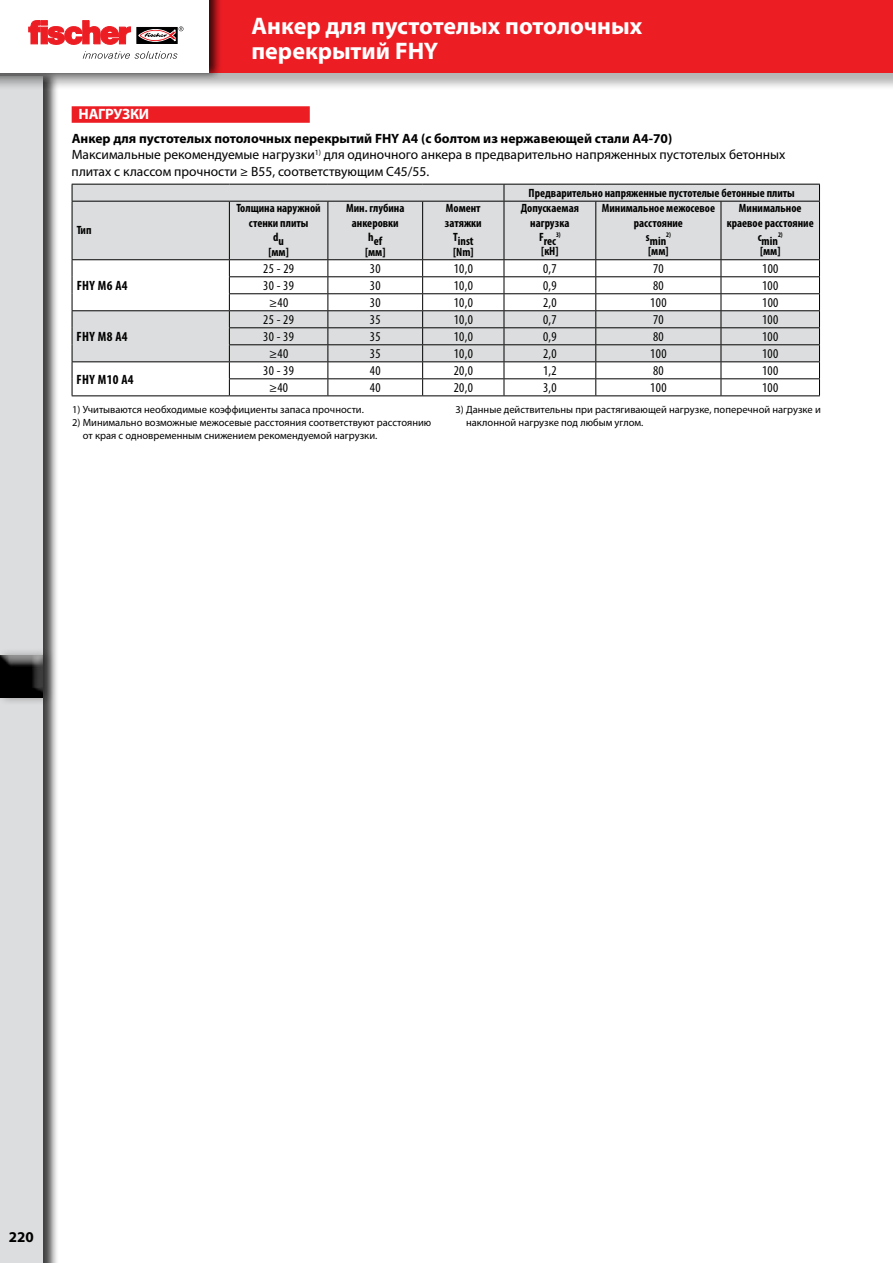
<style>
.page{position:relative;width:893px;height:1263px;background:#fff}
.page>*{position:absolute;margin:0;border:0;box-sizing:border-box;transform-origin:0 0}
.t1{font:700 24px/25.5px "Myriad Pro";color:#fff}
.t2{font:700 15px "Myriad Pro";letter-spacing:-.02em;color:#fff}
.t3{font:700 15px "Myriad Pro";color:#000}
.t4{font:13.5px/16.2px "Myriad Pro";color:#000}
.t5{font:condensed 13.5px "Myriad Pro";letter-spacing:.025em;color:#000}
.t6{font:700 condensed 13.5px "Myriad Pro";letter-spacing:.025em;color:#000}
.t7{font:700 condensed 12px/14.4px "Myriad Pro";color:#000;text-align:center}
.t8{font:10.5px/12.6px "Myriad Pro";color:#000}
.t9{font:700 condensed 6.9px "Myriad Pro";color:#000}
.s1{font-weight:700}
</style>
<div class="page">
<div style="left:0;top:68px;width:59px;height:1195px;background:#000;opacity:.75"></div>
<div style="left:0;top:76px;width:43px;height:1187px;background:#dcddde"></div>
<div style="left:0;top:0;width:893px;height:91px;background:#000;opacity:.29"></div>
<div style="left:0;top:0;width:893px;height:72px;background:#ed1d24"></div>
<div style="left:0;top:0;width:223px;height:81px;background:#000;opacity:.75"></div>
<div style="left:0;top:0;width:208px;height:72px;background:#fff"></div>
<svg style="left:136px;top:27px;width:42px;height:17px"></svg>
<svg style="left:29px;top:21px;width:102px;height:24px"></svg>
<svg style="left:139px;top:26px;width:44px;height:15px"></svg>
<svg style="left:83px;top:51px;width:94px;height:8px"></svg>
<div style="left:0;top:647px;width:55px;height:59px;background:#000;opacity:.3"></div>
<div style="left:0;top:655px;width:53px;height:45px;background:#fff;opacity:.75"></div>
<div style="left:0;top:655px;width:49px;height:45px;background:#000;opacity:.75"></div>
<hr style="left:0;top:655px;width:1px;height:43px;background:#000">
<div style="left:73px;top:185px;width:746px;height:74px;background:#dcddde"></div>
<hr style="left:72px;top:184px;width:157px;height:1px;background:#000">
<svg style="left:72px;top:185px;width:1px;height:16px"></svg>
<hr style="left:229px;top:184px;width:99px;height:1px;background:#000">
<hr style="left:328px;top:184px;width:95px;height:1px;background:#000">
<hr style="left:423px;top:184px;width:81px;height:1px;background:#000">
<hr style="left:504px;top:184px;width:92px;height:1px;background:#000">
<svg style="left:504px;top:185px;width:1px;height:16px"></svg>
<hr style="left:596px;top:184px;width:125px;height:1px;background:#000">
<hr style="left:721px;top:184px;width:99px;height:1px;background:#000">
<svg style="left:819px;top:185px;width:1px;height:16px"></svg>
<hr style="left:72px;top:201px;width:157px;height:1px;background:#000">
<hr style="left:72px;top:202px;width:1px;height:57px;background:#000">
<hr style="left:229px;top:201px;width:99px;height:1px;background:#000">
<hr style="left:229px;top:202px;width:1px;height:57px;background:#000">
<hr style="left:328px;top:201px;width:95px;height:1px;background:#000">
<hr style="left:327px;top:202px;width:1px;height:57px;background:#000">
<hr style="left:423px;top:201px;width:81px;height:1px;background:#000">
<hr style="left:422px;top:202px;width:1px;height:57px;background:#000">
<hr style="left:504px;top:201px;width:92px;height:1px;background:#000">
<hr style="left:504px;top:202px;width:1px;height:57px;background:#000">
<hr style="left:596px;top:201px;width:125px;height:1px;background:#000">
<hr style="left:595px;top:202px;width:1px;height:57px;background:#000">
<hr style="left:721px;top:201px;width:99px;height:1px;background:#000">
<hr style="left:721px;top:202px;width:1px;height:57px;background:#000">
<hr style="left:819px;top:202px;width:1px;height:57px;background:#000">
<hr style="left:72px;top:259px;width:157px;height:1px;background:#000">
<hr style="left:229px;top:259px;width:99px;height:1px;background:#000">
<hr style="left:328px;top:259px;width:95px;height:1px;background:#000">
<hr style="left:423px;top:259px;width:81px;height:1px;background:#000">
<hr style="left:504px;top:259px;width:92px;height:1px;background:#000">
<hr style="left:596px;top:259px;width:125px;height:1px;background:#000">
<hr style="left:721px;top:259px;width:99px;height:1px;background:#000">
<hr style="left:72px;top:395px;width:157px;height:1px;background:#000">
<svg style="left:72px;top:260px;width:748px;height:135px"></svg>
<hr style="left:229px;top:395px;width:99px;height:1px;background:#000">
<hr style="left:328px;top:395px;width:95px;height:1px;background:#000">
<hr style="left:423px;top:395px;width:81px;height:1px;background:#000">
<hr style="left:504px;top:395px;width:92px;height:1px;background:#000">
<hr style="left:596px;top:395px;width:125px;height:1px;background:#000">
<hr style="left:721px;top:395px;width:99px;height:1px;background:#000">
<div style="left:72px;top:106px;width:238px;height:17px;background:#ed1d24"></div>
<h2 class="t2" style="left:79px;top:105px;width:72px">НАГРУЗКИ</h2>
<h1 class="t1" style="left:251px;top:12px;width:392px">Анкер для пустотелых потолочных перекрытий FHY</h1>
<p class="t4" style="left:72px;top:130px;width:715px"><span class="s1">Анкер для пустотелых потолочных перекрытий FHY A4 (с болтом из нержавеющей стали A4-70)<br></span>Максимальные рекомендуемые нагрузки<sup>1)</sup> для одиночного анкера в предварительно напряженных пустотелых бетонных плитах с классом прочности ≥ B55, соответствующим C45/55.</p>
<p class="t7" style="left:77px;top:222px;width:16px">Тип</p>
<p class="t6" style="left:77px;top:277px;width:52px">FHY M6 A4</p>
<p class="t6" style="left:77px;top:328px;width:52px">FHY M8 A4</p>
<p class="t6" style="left:77px;top:371px;width:59px">FHY M10 A4</p>
<p class="t7" style="left:237px;top:201px;width:86px">Толщина наружной стенки плиты</p>
<p class="t7" style="left:268px;top:232px;width:22px;line-height:12.6px">du [мм]</p>
<p class="t7" style="left:346px;top:201px;width:60px">Мин. глубина анкеровки</p>
<p class="t7" style="left:365px;top:235px;width:22px;line-height:10.8px;text-align:left">hef [мм]</p>
<p class="t7" style="left:445px;top:201px;width:38px;text-align:left">Момент затяжки</p>
<p class="t7" style="left:453px;top:235px;width:22px;line-height:10.8px;text-align:left">Tinst [Nm]</p>
<p class="t7" style="left:529px;top:186px;width:268px">Предварительно напряженные пустотелые бетонные плиты</p>
<p class="t7" style="left:521px;top:201px;width:60px">Допускаемая нагрузка</p>
<p class="t7" style="left:539px;top:233px;width:19px">Frec</p>
<p class="t9" style="left:556px;top:230px;width:6px">3)</p>
<p class="t7" style="left:541px;top:244px;width:19px">[кН]</p>
<p class="t7" style="left:602px;top:201px;width:115px">Минимальное межосевое расстояние</p>
<p class="t7" style="left:646px;top:233px;width:22px">smin</p>
<p class="t9" style="left:666px;top:230px;width:6px">2)</p>
<p class="t7" style="left:648px;top:244px;width:22px">[мм]</p>
<p class="t7" style="left:727px;top:201px;width:89px">Минимальное краевое расстояние</p>
<p class="t7" style="left:758px;top:233px;width:22px">cmin</p>
<p class="t9" style="left:778px;top:230px;width:6px">2)</p>
<p class="t7" style="left:760px;top:244px;width:22px">[мм]</p>
<p class="t5" style="left:263px;top:261px;width:32px">25 - 29</p>
<p class="t5" style="left:370px;top:261px;width:12px">30</p>
<p class="t5" style="left:454px;top:261px;width:21px">10,0</p>
<p class="t5" style="left:543px;top:261px;width:15px">0,7</p>
<p class="t5" style="left:653px;top:261px;width:12px">70</p>
<p class="t5" style="left:762px;top:261px;width:18px">100</p>
<p class="t5" style="left:263px;top:278px;width:32px">30 - 39</p>
<p class="t5" style="left:370px;top:278px;width:12px">30</p>
<p class="t5" style="left:454px;top:278px;width:21px">10,0</p>
<p class="t5" style="left:543px;top:278px;width:15px">0,9</p>
<p class="t5" style="left:653px;top:278px;width:12px">80</p>
<p class="t5" style="left:762px;top:278px;width:18px">100</p>
<p class="t5" style="left:269px;top:295px;width:21px">≥40</p>
<p class="t5" style="left:370px;top:295px;width:12px">30</p>
<p class="t5" style="left:454px;top:295px;width:21px">10,0</p>
<p class="t5" style="left:543px;top:295px;width:15px">2,0</p>
<p class="t5" style="left:650px;top:295px;width:18px">100</p>
<p class="t5" style="left:762px;top:295px;width:18px">100</p>
<p class="t5" style="left:263px;top:312px;width:32px">25 - 29</p>
<p class="t5" style="left:370px;top:312px;width:12px">35</p>
<p class="t5" style="left:454px;top:312px;width:21px">10,0</p>
<p class="t5" style="left:543px;top:312px;width:15px">0,7</p>
<p class="t5" style="left:653px;top:312px;width:12px">70</p>
<p class="t5" style="left:762px;top:312px;width:18px">100</p>
<p class="t5" style="left:263px;top:329px;width:32px">30 - 39</p>
<p class="t5" style="left:370px;top:329px;width:12px">35</p>
<p class="t5" style="left:454px;top:329px;width:21px">10,0</p>
<p class="t5" style="left:543px;top:329px;width:15px">0,9</p>
<p class="t5" style="left:653px;top:329px;width:12px">80</p>
<p class="t5" style="left:762px;top:329px;width:18px">100</p>
<p class="t5" style="left:269px;top:346px;width:21px">≥40</p>
<p class="t5" style="left:370px;top:346px;width:12px">35</p>
<p class="t5" style="left:454px;top:346px;width:21px">10,0</p>
<p class="t5" style="left:543px;top:346px;width:15px">2,0</p>
<p class="t5" style="left:650px;top:346px;width:18px">100</p>
<p class="t5" style="left:762px;top:346px;width:18px">100</p>
<p class="t5" style="left:263px;top:363px;width:32px">30 - 39</p>
<p class="t5" style="left:370px;top:363px;width:12px">40</p>
<p class="t5" style="left:454px;top:363px;width:21px">20,0</p>
<p class="t5" style="left:543px;top:363px;width:15px">1,2</p>
<p class="t5" style="left:653px;top:363px;width:12px">80</p>
<p class="t5" style="left:762px;top:363px;width:18px">100</p>
<p class="t5" style="left:269px;top:380px;width:21px">≥40</p>
<p class="t5" style="left:370px;top:380px;width:12px">40</p>
<p class="t5" style="left:454px;top:380px;width:21px">20,0</p>
<p class="t5" style="left:543px;top:380px;width:15px">3,0</p>
<p class="t5" style="left:650px;top:380px;width:18px">100</p>
<p class="t5" style="left:762px;top:380px;width:18px">100</p>
<p class="t8" style="left:72px;top:403px;width:293px">1) Учитываются необходимые коэффициенты запаса прочности.</p>
<p class="t8" style="left:83px;top:416px;width:350px;text-indent:-11px">2) Минимально возможные межосевые расстояния соответствуют расстоянию от края с одновременным снижением рекомендуемой нагрузки.</p>
<p class="t8" style="left:466px;top:403px;width:356px;text-indent:-11px">3) Данные действительны при растягивающей нагрузке, поперечной нагрузке и наклонной нагрузке под любым углом.</p>
<h2 class="t3" style="left:9px;top:1227px;width:26px">220</h2>
</div>
